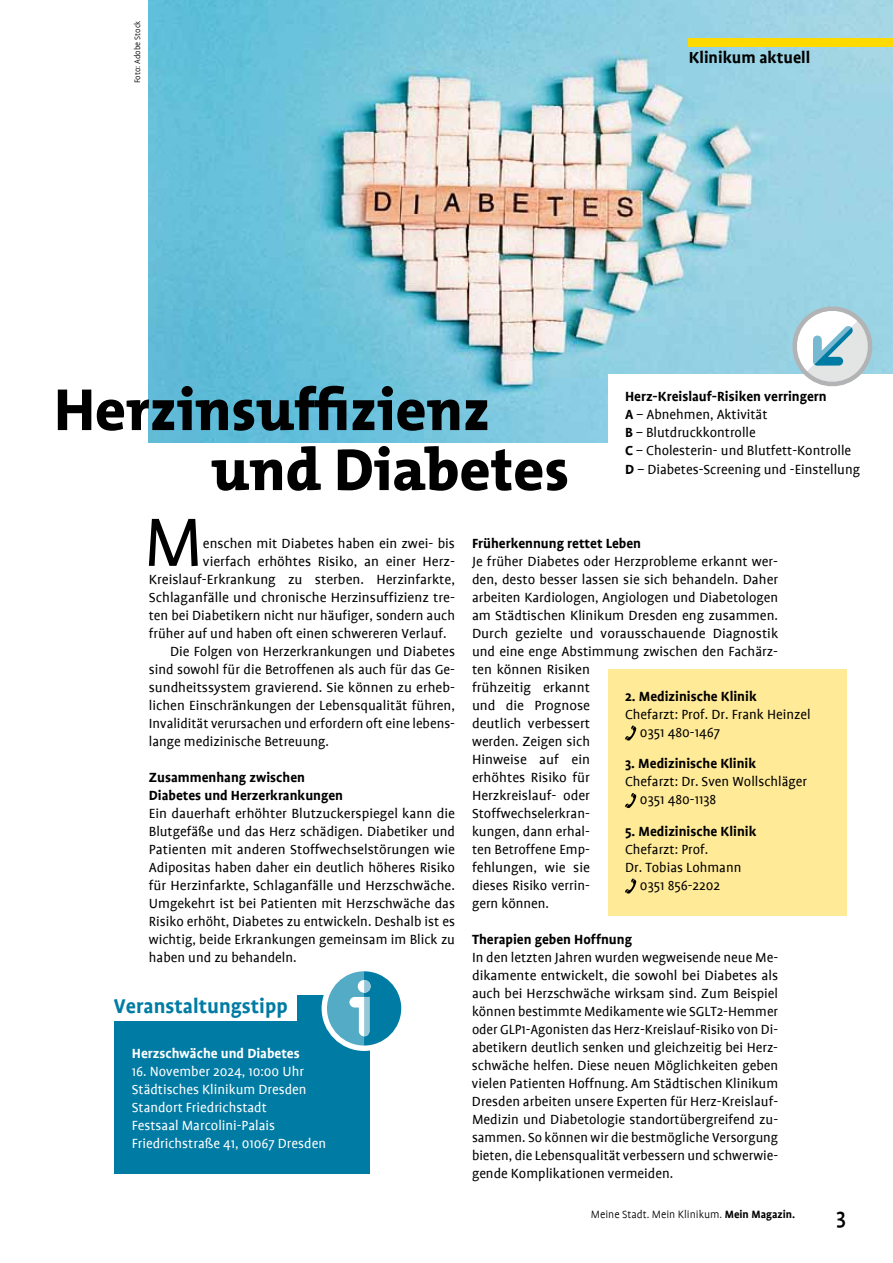
<style>
.page{position:relative;width:893px;height:1263px;background:#fff}
.page>*{position:absolute;margin:0;border:0;box-sizing:border-box;transform-origin:0 0}
.t1{font:78px "Profile";color:#000}
.t2{font:800 60px/60px "The Mix B8";color:#000}
.t3{font:500 24px "Profile";color:#000}
.t4{font:700 22.5px "Profile";color:#007ba4}
.t5{font:700 18px "Profile";color:#000}
.t6{font:15px/18px "Profile";color:#000}
.t7{font:700 15px/18px "Profile";color:#000}
.t8{font:15px/18px "Profile";color:#fff}
.t9{font:700 15px "Profile";color:#fff}
.t10{font:300 12px "Profile";color:#000}
.t11{font:300 9px "Profile";color:#000}
.s1{font-weight:700}
</style>
<div class="page">
<img style="left:149px;top:0;width:744px;height:442px">
<div style="left:608px;top:669px;width:238px;height:246px;background:#ffeb97"></div>
<svg style="left:625px;top:725px;width:11px;height:15px"></svg>
<svg style="left:625px;top:793px;width:11px;height:15px"></svg>
<svg style="left:625px;top:878px;width:11px;height:15px"></svg>
<div style="left:115px;top:996px;width:255px;height:178px;background:#007ba4"></div>
<div style="left:608px;top:374px;width:285px;height:129px;background:#fff"></div>
<div style="left:105px;top:992px;width:192px;height:29px;background:#fff"></div>
<div style="left:326px;top:970px;width:76px;height:77px;background:#007ba4;border-radius:50%"></div>
<svg style="left:326px;top:972px;width:45px;height:75px"></svg>
<div style="left:322px;top:966px;width:85px;height:85px;border:5px solid #fff;border-radius:50%"></div>
<svg style="left:785px;top:299px;width:89px;height:88px"></svg>
<div style="left:689px;top:38px;width:204px;height:9px;background:#feda00"></div>
<p class="t11" style="left:133px;top:83px;width:64px;rotate:-90deg">Foto: Adobe Stock</p>
<p class="t5" style="left:689px;top:48px;width:123px">Klinikum aktuell</p>
<h2 class="t2" style="left:211px;top:381px;width:359px;text-indent:-157px">Herzinsuffizienz und Diabetes</h2>
<p class="t6" style="left:625px;top:388px;width:236px"><span class="s1">Herz-Kreislauf-Risiken verringern<br>A</span> – Abnehmen, Aktivität<br><span class="s1">B</span> – Blutdruckkontrolle<br><span class="s1">C</span> – Cholesterin- und Blutfett-Kontrolle <span class="s1">D</span> – Diabetes-Screening und -Einstellung</p>
<h1 class="t1" style="left:143px;top:502px;width:61px">M</h1>
<p class="t6" style="left:203px;top:534px;width:254px">enschen mit Diabetes haben ein zwei- bis</p>
<p class="t6" style="left:203px;top:552px;width:253px">vierfach erhöhtes Risiko, an einer Herz-</p>
<p class="t6" style="left:149px;top:570px;width:308px">Kreislauf-Erkrankung zu sterben. Herzinfarkte,</p>
<p class="t6" style="left:149px;top:588px;width:308px">Schlaganfälle und chronische Herzinsuffizienz tre-</p>
<p class="t6" style="left:149px;top:606px;width:308px">ten bei Diabetikern nicht nur häufiger, sondern auch</p>
<p class="t6" style="left:149px;top:624px;width:299px">früher auf und haben oft einen schwereren Verlauf.</p>
<p class="t6" style="left:170px;top:642px;width:286px">Die Folgen von Herzerkrankungen und Diabetes</p>
<p class="t6" style="left:149px;top:660px;width:308px">sind sowohl für die Betroffenen als auch für das Ge-</p>
<p class="t6" style="left:149px;top:678px;width:308px">sundheitssystem gravierend. Sie können zu erheb-</p>
<p class="t6" style="left:149px;top:696px;width:308px">lichen Einschränkungen der Lebensqualität führen,</p>
<p class="t6" style="left:149px;top:714px;width:308px">Invalidität verursachen und erfordern oft eine lebens-</p>
<p class="t6" style="left:149px;top:732px;width:182px">lange medizinische Betreuung.</p>
<p class="t7" style="left:149px;top:768px;width:196px">Zusammenhang zwischen<br>Diabetes und Herzerkrankungen</p>
<p class="t6" style="left:149px;top:804px;width:308px;text-align:justify">Ein dauerhaft erhöhter Blutzuckerspiegel kann die Blutgefäße und das Herz schädigen. Diabetiker und Patienten mit anderen Stoffwechselstörungen wie Adipositas haben daher ein deutlich höheres Risiko für Herzinfarkte, Schlaganfälle und Herzschwäche.<br>Umgekehrt ist bei Patienten mit Herzschwäche das Risiko erhöht, Diabetes zu entwickeln. Deshalb ist es wichtig, beide Erkrankungen gemeinsam im Blick zu haben und zu behandeln.</p>
<h3 class="t4" style="left:114px;top:994px;width:175px">Veranstaltungstipp</h3>
<p class="t9" style="left:132px;top:1046px;width:170px">Herzschwäche und Diabetes</p>
<p class="t8" style="left:132px;top:1063px;width:196px">16. November 2024, 10:00 Uhr<br>Städtisches Klinikum Dresden<br>Standort Friedrichstadt<br>Festsaal Marcolini-Palais<br>Friedrichstraße 41, 01067 Dresden</p>
<p class="t7" style="left:472px;top:534px;width:171px">Früherkennung rettet Leben</p>
<p class="t6" style="left:472px;top:552px;width:308px">Je früher Diabetes oder Herzprobleme erkannt wer&shy;den, desto besser lassen sie sich behandeln. Daher arbeiten Kardiologen, Angiologen und Diabetologen am Städtischen Klinikum Dresden eng zusammen.<br>Durch gezielte und vorausschauende Diagnostik und eine enge Abstimmung zwischen den Fachärz&shy;ten können Risiken<br>frühzeitig erkannt<br>und die Prognose<br>deutlich verbessert<br>werden. Zeigen sich<br>Hinweise auf ein<br>erhöhtes Risiko für<br>Herzkreislauf- oder<br>Stoffwechselerkran-<br>kungen, dann erhal-<br>ten Betroffene Emp-<br>fehlungen, wie sie<br>dieses Risiko verrin-<br>gern können.</p>
<p class="t7" style="left:472px;top:930px;width:162px">Therapien geben Hoffnung</p>
<p class="t6" style="left:472px;top:948px;width:308px;text-align:justify">In den letzten Jahren wurden wegweisende neue Me&shy;dikamente entwickelt, die sowohl bei Diabetes als auch bei Herzschwäche wirksam sind. Zum Beispiel können bestimmte Medikamente wie SGLT2-Hemmer oder GLP1-Agonisten das Herz-Kreislauf-Risiko von Di&shy;abetikern deutlich senken und gleichzeitig bei Herz&shy;schwäche helfen. Diese neuen Möglichkeiten geben vielen Patienten Hoffnung. Am Städtischen Klinikum Dresden arbeiten unsere Experten für Herz-Kreislauf-Medizin und Diabetologie standortübergreifend zu&shy;sammen. So können wir die bestmögliche Versorgung bieten, die Lebensqualität verbessern und schwerwie&shy;gende Komplikationen vermeiden.</p>
<p class="t7" style="left:625px;top:687px;width:133px">2. Medizinische Klinik</p>
<p class="t6" style="left:640px;top:705px;width:172px;text-indent:-15px">Chefarzt: Prof. Dr. Frank Heinzel<br>0351 480-1467</p>
<p class="t7" style="left:625px;top:755px;width:133px">3. Medizinische Klinik</p>
<p class="t6" style="left:640px;top:773px;width:169px;text-indent:-15px">Chefarzt: Dr. Sven Wollschläger<br>0351 480-1138</p>
<p class="t7" style="left:625px;top:822px;width:133px">5. Medizinische Klinik</p>
<p class="t6" style="left:625px;top:840px;width:85px">Chefarzt: Prof.</p>
<p class="t6" style="left:625px;top:858px;width:118px">Dr. Tobias Lohmann</p>
<p class="t6" style="left:640px;top:876px;width:82px">0351 856-2202</p>
<p class="t10" style="left:591px;top:1208px;width:206px">Meine Stadt. Mein Klinikum. <span class="s1">Mein Magazin.</span></p>
<h3 class="t3" style="left:836px;top:1204px;width:11px">3</h3>
</div>
